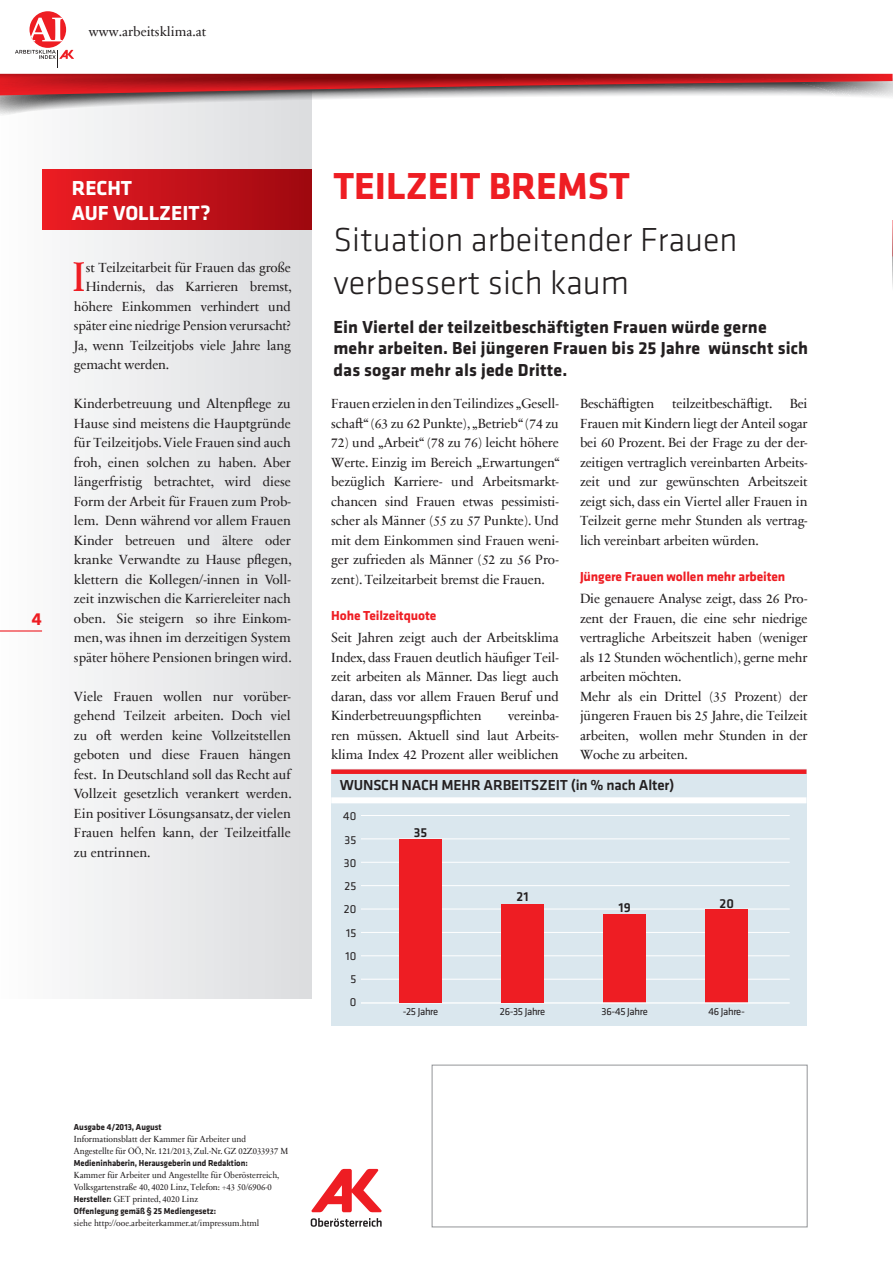
<style>
.page{position:relative;width:893px;height:1262px;background:#fff}
.page>*{position:absolute;margin:0;border:0;box-sizing:border-box;transform-origin:0 0}
.t1{font:42.15px "Sabon Next Com";color:#ee1d23}
.t2{font:700 39px "Klavika Basic";color:#ee1d23}
.t3{font:300 34.5px/43.2px "Klavika Basic";color:#231f20}
.t4{font:700 21px/25.2px "Klavika Basic";color:#fff}
.t5{font:700 18px/21.6px "Klavika Basic";letter-spacing:.01em;color:#231f20}
.t6{font:700 18px "Klavika Basic";color:#ee1d23}
.t7{font:500 15px "Klavika Basic";letter-spacing:-.01em;color:#231f20}
.t8{font:13.5px/19.5px "Sabon Next Com";letter-spacing:-.01em;color:#231f20;text-align:justify}
.t9{font:700 13.5px "Klavika Basic";letter-spacing:-.01em;color:#ee1d23}
.t10{font:500 13.5px "Klavika Basic";color:#231f20}
.t11{font:12px/23.2px "Klavika Basic";color:#231f20;text-align:center}
.t12{font:10.5px "Klavika Basic";letter-spacing:-.03em;color:#231f20}
.t13{font:9px/12px "Sabon Next Com";color:#231f20;scale:.95 1}
.t14{font:700 9px "Klavika Basic";color:#231f20;scale:.95 1}
.s1{font-family:"Klavika Basic";font-weight:700}
.s2{font-family:"Helvetica Neue LT Pro"}
</style>
<div class="page">
<div style="left:0;top:76px;width:311px;height:923px;background:linear-gradient(to right,#fdfdfd,#dbdcdf)"></div>
<div style="left:42px;top:170px;width:269px;height:59px;background:linear-gradient(to right,#ec1d24,#9e0810)"></div>
<div style="left:432px;top:1065px;width:375px;height:162px;border:1px solid #939598"></div>
<svg style="left:311px;top:1169px;width:71px;height:43px"></svg>
<svg style="left:311px;top:1218px;width:71px;height:9px"></svg>
<div style="left:331px;top:769px;width:475px;height:257px;background:#dae7ee"></div>
<div style="left:331px;top:769px;width:475px;height:5px;background:#ee1d23"></div>
<div style="left:331px;top:797px;width:475px;height:6px;background:#fff"></div>
<hr style="left:348px;top:979px;width:442px;height:1px;background:#fff">
<hr style="left:348px;top:955px;width:442px;height:1px;background:#fff">
<hr style="left:348px;top:932px;width:442px;height:1px;background:#fff">
<hr style="left:348px;top:909px;width:442px;height:1px;background:#fff">
<hr style="left:348px;top:885px;width:442px;height:1px;background:#fff">
<hr style="left:348px;top:862px;width:442px;height:1px;background:#fff">
<hr style="left:348px;top:839px;width:442px;height:1px;background:#fff">
<hr style="left:348px;top:815px;width:442px;height:1px;background:#fff">
<div style="left:705px;top:909px;width:43px;height:94px;background:#ee1d23"></div>
<div style="left:603px;top:914px;width:43px;height:89px;background:#ee1d23"></div>
<hr style="left:348px;top:1002px;width:442px;height:2px;background:#fff">
<div style="left:335px;top:811px;width:26px;height:195px;background:#dae7ee"></div>
<div style="left:501px;top:905px;width:43px;height:98px;background:#ee1d23"></div>
<div style="left:399px;top:839px;width:43px;height:164px;background:#ee1d23"></div>
<svg style="left:892px;top:220px;width:1px;height:67px"></svg>
<hr style="left:0;top:630px;width:42px;height:2px;background:#ee1d23">
<svg style="left:0;top:74px;width:892px;height:42px"></svg>
<svg style="left:29px;top:11px;width:37px;height:37px"></svg>
<svg style="left:29px;top:18px;width:34px;height:23px"></svg>
<svg style="left:15px;top:50px;width:59px;height:17px"></svg>
<p class="t8" style="left:89px;top:21px;width:119px">www.arbeitsklima.at</p>
<h3 class="t6" style="left:32px;top:606px;width:12px">4</h3>
<h3 class="t4" style="left:72px;top:174px;width:140px">RECHT<br>AUF VOLLZEIT?</h3>
<h1 class="t1" style="left:72px;top:244px;width:16px">I</h1>
<p class="t8" style="left:86px;top:257px;width:206px">st Teilzeitarbeit für Frauen das große</p>
<p class="t8" style="left:86px;top:276px;width:207px">Hindernis, das Karrieren bremst,</p>
<p class="t8" style="left:74px;top:296px;width:218px">höhere Einkommen verhindert und</p>
<p class="t8" style="left:74px;top:315px;width:218px">später eine niedrige Pension verursacht?</p>
<p class="t8" style="left:74px;top:335px;width:218px">Ja, wenn Teilzeitjobs viele Jahre lang</p>
<p class="t8" style="left:74px;top:354px;width:97px">gemacht werden.</p>
<p class="t8" style="left:74px;top:393px;width:219px">Kinderbetreuung und Altenpflege zu Hause sind meistens die Hauptgründe für Teilzeitjobs. Viele Frauen sind auch froh, einen solchen zu haben. Aber längerfristig betrachtet, wird diese Form der Arbeit für Frauen zum Prob&shy;lem. Denn während vor allem Frauen Kinder betreuen und ältere oder kranke Verwandte zu Hause pflegen, klettern die Kollegen/-innen in Voll&shy;zeit inzwischen die Karriereleiter nach oben. Sie steigern so ihre Einkom&shy;men, was ihnen im derzeitigen System später höhere Pensionen bringen wird.</p>
<p class="t8" style="left:74px;top:686px;width:219px">Viele Frauen wollen nur vorüber&shy;gehend Teilzeit arbeiten. Doch viel zu oft werden keine Vollzeitstellen geboten und diese Frauen hängen fest. In Deutschland soll das Recht auf Vollzeit gesetzlich verankert werden.<br>Ein positiver Lösungsansatz, der vielen Frauen helfen kann, der Teilzeitfalle zu entrinnen.</p>
<h2 class="t2" style="left:333px;top:158px;width:298px">TEILZEIT BREMST</h2>
<h3 class="t3" style="left:333px;top:218px;width:406px">Situation arbeitender Frauen verbessert sich kaum</h3>
<h3 class="t5" style="left:333px;top:315px;width:476px">Ein Viertel der teilzeitbeschäftigten Frauen würde gerne mehr arbeiten. Bei jüngeren Frauen bis 25 Jahre wünscht sich das sogar mehr als jede Dritte.</h3>
<p class="t8" style="left:331px;top:393px;width:229px">Frauen erzielen in den Teilindizes „Gesell&shy;schaft“ (63 zu 62 Punkte), „Betrieb“ (74 zu</p>
<p class="t8" style="left:331px;top:432px;width:230px">72) und „Arbeit“ (78 zu 76) leicht höhere Werte. Einzig im Bereich „Erwartungen“ bezüglich Karriere- und Arbeitsmarkt&shy;chancen sind Frauen etwas pessimisti&shy;scher als Männer (55 zu 57 Punkte). Und mit dem Einkommen sind Frauen weni&shy;ger zufrieden als Männer (52 zu 56 Pro&shy;zent). Teilzeitarbeit bremst die Frauen.</p>
<p class="t9" style="left:331px;top:605px;width:107px">Hohe Teilzeitquote</p>
<p class="t8" style="left:331px;top:627px;width:229px">Seit Jahren zeigt auch der Arbeitsklima Index, dass Frauen deutlich häufiger Teil&shy;zeit arbeiten als Männer. Das liegt auch daran, dass vor allem Frauen Beruf und Kinderbetreuungspflichten</p>
<p class="t8" style="left:331px;top:705px;width:229px;text-indent:177px">vereinba&shy;ren müssen. Aktuell sind laut Arbeits&shy;klima Index 42 Prozent aller weiblichen</p>
<p class="t8" style="left:580px;top:393px;width:76px">Beschäftigten</p>
<p class="t8" style="left:672px;top:393px;width:102px">teilzeitbeschäftigt.</p>
<p class="t8" style="left:580px;top:393px;width:229px;text-indent:210px">Bei Frauen mit Kindern liegt der Anteil sogar bei 60 Prozent. Bei der Frage zu der der&shy;zeitigen vertraglich vereinbarten Arbeits&shy;zeit und zur gewünschten Arbeitszeit zeigt sich, dass ein Viertel aller Frauen in Teilzeit gerne mehr Stunden als vertrag&shy;lich vereinbart arbeiten würden.</p>
<p class="t9" style="left:580px;top:566px;width:207px">Jüngere Frauen wollen mehr arbeiten</p>
<p class="t8" style="left:580px;top:588px;width:229px;text-align:left">Die genauere Analyse zeigt, dass 26 Pro&shy;zent der Frauen, die eine sehr niedrige vertragliche Arbeitszeit haben (weniger als 12 Stunden wöchentlich), gerne mehr arbeiten möchten.<br>Mehr als ein Drittel (35 Prozent) der jüngeren Frauen bis 25 Jahre, die Teilzeit arbeiten, wollen mehr Stunden in der Woche zu arbeiten.</p>
<p class="t7" style="left:340px;top:775px;width:336px">WUNSCH NACH MEHR ARBEITSZEIT (IN % NACH ALTER)</p>
<p class="t11" style="left:343px;top:804px;width:15px">40<br>35<br>30<br>25<br>20<br>15<br>10<br>5<br>0</p>
<p class="t10" style="left:414px;top:823px;width:15px">35</p>
<p class="t12" style="left:403px;top:1005px;width:37px">-25 Jahre</p>
<p class="t10" style="left:517px;top:888px;width:13px">21</p>
<p class="t12" style="left:500px;top:1005px;width:47px">26-35 Jahre</p>
<p class="t10" style="left:618px;top:898px;width:14px">19</p>
<p class="t10" style="left:719px;top:894px;width:16px">20</p>
<p class="t12" style="left:602px;top:1005px;width:48px">36-45 Jahre</p>
<p class="t12" style="left:708px;top:1005px;width:38px">46 Jahre-</p>
<p class="t14" style="left:74px;top:1121px;width:94px">Ausgabe 4/2013, August</p>
<p class="t13" style="left:74px;top:1133px;width:227px">Informationsblatt der Kammer für Arbeiter und<br>Angestellte für OÖ, Nr. 121/2013, Zul.-Nr. GZ 02Z033937 M</p>
<p class="t14" style="left:74px;top:1157px;width:184px">Medieninhaberin, Herausgeberin und Redaktion:</p>
<p class="t13" style="left:74px;top:1169px;width:218px">Kammer für Arbeiter und Angestellte für Oberösterreich,<br>Volksgartenstraße 40, 4020 Linz, Telefon: +43 50/6906-0<br><span class="s1">Hersteller:</span> GET printed, 4020 Linz</p>
<p class="t14" style="left:74px;top:1205px;width:151px">Offenlegung gemäß <span class="s2">§</span> 25 Mediengesetz:</p>
<p class="t13" style="left:74px;top:1217px;width:197px">siehe http://ooe.arbeiterkammer.at/impressum.html</p>
</div>
